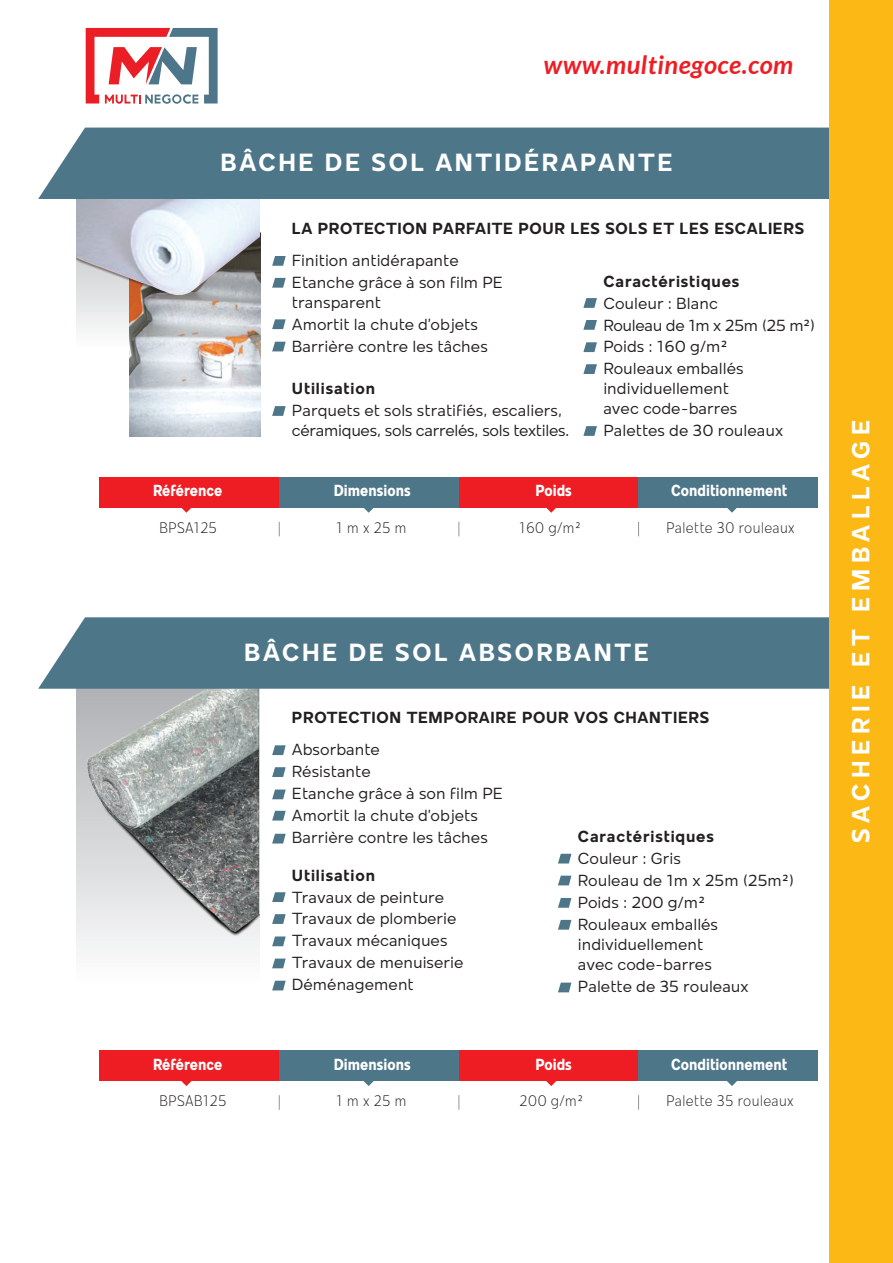
<style>
.page{position:relative;width:893px;height:1263px;background:#fff}
.page>*{position:absolute;margin:0;border:0;box-sizing:border-box;transform-origin:0 0}
.t1{font:700 25.5px "Mollen Personal Use";letter-spacing:.1em;color:#fff}
.t2{font:700 25.5px "Mollen Personal Use";letter-spacing:.22em;color:#fff}
.t3{font:italic 700 25.5px "Lato";letter-spacing:.02em;color:#ee1d23}
.t4{font:16.5px/21.9px "Mollen Personal Use";color:#231f20}
.t5{font:700 16.5px "Mollen Personal Use";letter-spacing:.04em;color:#231f20}
.t6{font:700 condensed 16.5px "Mollen Personal Use";color:#fff}
.t7{font:16.5px/19.8px "Mollen Personal Use";letter-spacing:-.02em;color:#231f20}
.t8{font:300 condensed 15.75px "Mollen Personal Use";color:#231f20}
</style>
<div class="page">
<svg style="left:77px;top:311px;width:53px;height:66px"></svg>
<img style="left:130px;top:233px;width:130px;height:204px">
<img style="left:77px;top:199px;width:182px;height:112px">
<img style="left:77px;top:689px;width:182px;height:261px">
<div style="left:38px;top:128px;width:791px;height:71px;background:#4d7689"></div>
<div style="left:38px;top:617px;width:791px;height:72px;background:#4d7689"></div>
<svg style="left:272px;top:278px;width:14px;height:10px"></svg>
<svg style="left:272px;top:767px;width:14px;height:10px"></svg>
<svg style="left:272px;top:914px;width:14px;height:10px"></svg>
<svg style="left:583px;top:320px;width:14px;height:10px"></svg>
<svg style="left:558px;top:876px;width:13px;height:9px"></svg>
<svg style="left:272px;top:319px;width:14px;height:10px"></svg>
<svg style="left:272px;top:789px;width:14px;height:10px"></svg>
<svg style="left:272px;top:936px;width:14px;height:10px"></svg>
<svg style="left:272px;top:958px;width:14px;height:10px"></svg>
<svg style="left:272px;top:981px;width:14px;height:9px"></svg>
<svg style="left:583px;top:364px;width:14px;height:10px"></svg>
<svg style="left:558px;top:920px;width:13px;height:10px"></svg>
<svg style="left:583px;top:342px;width:14px;height:10px"></svg>
<svg style="left:558px;top:898px;width:13px;height:10px"></svg>
<svg style="left:583px;top:426px;width:14px;height:10px"></svg>
<svg style="left:558px;top:982px;width:13px;height:10px"></svg>
<svg style="left:272px;top:256px;width:14px;height:10px"></svg>
<svg style="left:272px;top:745px;width:14px;height:10px"></svg>
<svg style="left:272px;top:892px;width:14px;height:10px"></svg>
<svg style="left:583px;top:298px;width:14px;height:10px"></svg>
<svg style="left:558px;top:854px;width:13px;height:9px"></svg>
<svg style="left:272px;top:342px;width:14px;height:9px"></svg>
<svg style="left:272px;top:811px;width:14px;height:9px"></svg>
<svg style="left:272px;top:406px;width:14px;height:10px"></svg>
<svg style="left:272px;top:834px;width:14px;height:9px"></svg>
<div style="left:99px;top:477px;width:719px;height:31px;background:#ee1d23"></div>
<div style="left:99px;top:1050px;width:719px;height:31px;background:#ee1d23"></div>
<div style="left:279px;top:477px;width:180px;height:31px;background:#4d7689"></div>
<div style="left:279px;top:1050px;width:180px;height:31px;background:#4d7689"></div>
<svg style="left:181px;top:508px;width:10px;height:5px"></svg>
<svg style="left:181px;top:1081px;width:11px;height:5px"></svg>
<svg style="left:727px;top:508px;width:10px;height:5px"></svg>
<svg style="left:727px;top:1081px;width:10px;height:5px"></svg>
<svg style="left:364px;top:508px;width:10px;height:5px"></svg>
<svg style="left:363px;top:1081px;width:11px;height:5px"></svg>
<svg style="left:546px;top:508px;width:10px;height:5px"></svg>
<svg style="left:546px;top:1081px;width:11px;height:5px"></svg>
<div style="left:638px;top:477px;width:180px;height:31px;background:#4d7689"></div>
<div style="left:638px;top:1050px;width:180px;height:31px;background:#4d7689"></div>
<svg style="left:279px;top:522px;width:1px;height:14px"></svg>
<svg style="left:279px;top:1095px;width:1px;height:15px"></svg>
<svg style="left:459px;top:522px;width:1px;height:14px"></svg>
<svg style="left:459px;top:1095px;width:1px;height:15px"></svg>
<svg style="left:638px;top:522px;width:1px;height:14px"></svg>
<svg style="left:638px;top:1095px;width:1px;height:15px"></svg>
<div style="left:829px;top:0;width:64px;height:1263px;background:#fcb814"></div>
<svg style="left:85px;top:27px;width:132px;height:77px"></svg>
<svg style="left:86px;top:28px;width:132px;height:76px"></svg>
<h1 class="t3" style="left:543px;top:50px;width:251px">www.multinegoce.com</h1>
<h1 class="t1" style="left:220px;top:148px;width:453px">BÂCHE DE SOL ANTIDÉRAPANTE</h1>
<p class="t5" style="left:292px;top:218px;width:514px">LA PROTECTION PARFAITE POUR LES SOLS ET LES ESCALIERS</p>
<p class="t4" style="left:292px;top:249px;width:212px">Finition antidérapante<br>Etanche grâce à son film PE</p>
<p class="t4" style="left:292px;top:291px;width:197px">transparent<br>Amortit la chute d’objets<br>Barrière contre les tâches</p>
<p class="t5" style="left:603px;top:272px;width:138px">Caractéristiques</p>
<p class="t4" style="left:603px;top:292px;width:213px">Couleur : Blanc<br>Rouleau de 1m x 25m (25 m²)<br>Poids : 160 g/m²<br>Rouleaux emballés</p>
<p class="t4" style="left:603px;top:378px;width:135px;line-height:19.8px">individuellement avec code-barres</p>
<p class="t4" style="left:603px;top:419px;width:181px">Palettes de 30 rouleaux</p>
<p class="t5" style="left:292px;top:379px;width:85px">Utilisation</p>
<p class="t7" style="left:292px;top:400px;width:279px">Parquets et sols stratifiés, escaliers, céramiques, sols carrelés, sols textiles.</p>
<p class="t6" style="left:153px;top:481px;width:71px">Référence</p>
<p class="t6" style="left:334px;top:481px;width:79px">Dimensions</p>
<p class="t6" style="left:536px;top:481px;width:38px">Poids</p>
<p class="t6" style="left:671px;top:481px;width:118px">Conditionnement</p>
<p class="t8" style="left:159px;top:519px;width:59px">BPSA125</p>
<p class="t8" style="left:336px;top:519px;width:72px">1 m x 25 m</p>
<p class="t8" style="left:519px;top:519px;width:63px">160 g/m²</p>
<p class="t8" style="left:666px;top:519px;width:130px">Palette 30 rouleaux</p>
<h1 class="t1" style="left:244px;top:637px;width:406px">BÂCHE DE SOL ABSORBANTE</h1>
<p class="t5" style="left:292px;top:708px;width:419px">PROTECTION TEMPORAIRE POUR VOS CHANTIERS</p>
<p class="t4" style="left:292px;top:739px;width:212px">Absorbante<br>Résistante<br>Etanche grâce à son film PE<br>Amortit la chute d’objets<br>Barrière contre les tâches</p>
<p class="t5" style="left:578px;top:827px;width:138px">Caractéristiques</p>
<p class="t4" style="left:578px;top:847px;width:218px">Couleur : Gris<br>Rouleau de 1m x 25m (25m²)<br>Poids : 200 g/m²<br>Rouleaux emballés</p>
<p class="t4" style="left:578px;top:934px;width:135px;line-height:19.8px">individuellement avec code-barres</p>
<p class="t4" style="left:578px;top:975px;width:172px">Palette de 35 rouleaux</p>
<p class="t5" style="left:292px;top:865px;width:85px">Utilisation</p>
<p class="t4" style="left:292px;top:886px;width:173px">Travaux de peinture<br>Travaux de plomberie<br>Travaux mécaniques<br>Travaux de menuiserie<br>Déménagement</p>
<p class="t6" style="left:153px;top:1054px;width:71px">Référence</p>
<p class="t6" style="left:334px;top:1054px;width:79px">Dimensions</p>
<p class="t6" style="left:536px;top:1054px;width:38px">Poids</p>
<p class="t6" style="left:671px;top:1054px;width:118px">Conditionnement</p>
<p class="t8" style="left:159px;top:1092px;width:69px">BPSAB125</p>
<p class="t8" style="left:336px;top:1092px;width:72px">1 m x 25 m</p>
<p class="t8" style="left:519px;top:1092px;width:66px">200 g/m²</p>
<p class="t8" style="left:666px;top:1092px;width:129px">Palette 35 rouleaux</p>
<h1 class="t2" style="left:846px;top:843px;width:425px;rotate:-90deg">SACHERIE ET EMBALLAGE</h1>
</div>
